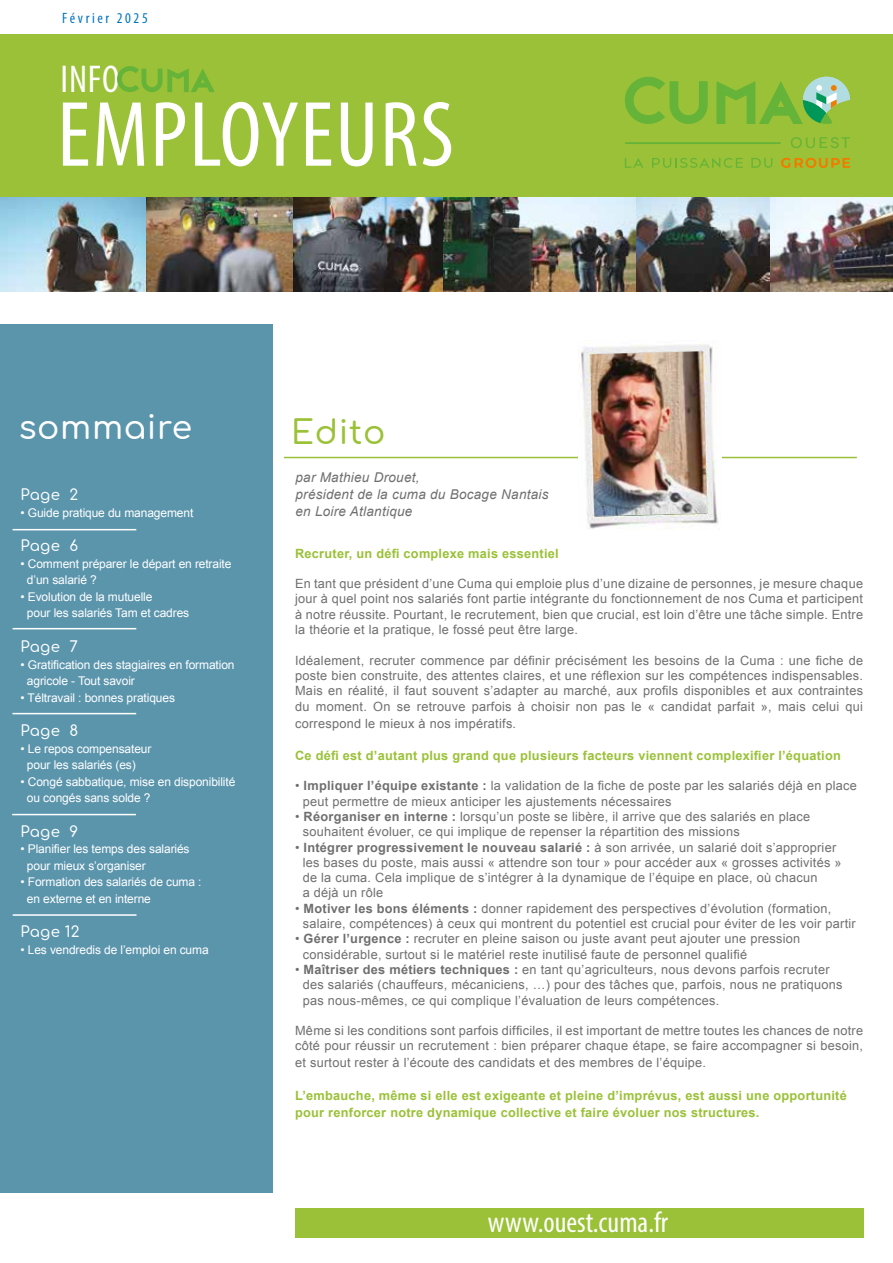
<style>
.page{position:relative;width:893px;height:1263px;background:#fff}
.page>*{position:absolute;margin:0;border:0;box-sizing:border-box;transform-origin:0 0}
.t1{font:condensed 93.6px "Myriad Pro";letter-spacing:.02em;color:#fff}
.t2{font:condensed 38.85px "Myriad Pro";color:#fff}
.t3{font:500 33px "Comfortaa";letter-spacing:.02em;color:#fff}
.t4{font:500 33px "Comfortaa";letter-spacing:.02em;color:#9ac137}
.t5{font:condensed 29.4px "Myriad Pro";color:#fff}
.t6{font:500 15px "Comfortaa";letter-spacing:.02em;color:#fff}
.t7{font:condensed 15px "Myriad Pro";letter-spacing:.175em;color:#0075bc}
.t8{font:700 13.8px "Comfortaa";letter-spacing:.15em;color:#65b338}
.t9{font:italic 13.5px/17.2px "Arial";letter-spacing:.02em;color:#706f6f}
.t10{font:12.75px/15.3px "Arial";letter-spacing:.02em;color:#706f6f}
.t11{font:700 12.75px/17.2px "Arial";letter-spacing:.02em;color:#9ac137}
.t12{font:12px/16.5px "Arial";letter-spacing:-.01em;color:#fff}
.s1{font-weight:700}
</style>
<div class="page">
<img style="left:770px;top:197px;width:123px;height:95px">
<img style="left:293px;top:197px;width:150px;height:95px">
<img style="left:443px;top:197px;width:327px;height:95px">
<img style="left:0;top:197px;width:293px;height:95px">
<div style="left:0;top:35px;width:893px;height:162px;background:#9ac137"></div>
<div style="left:295px;top:1208px;width:568px;height:30px;background:#9ac137"></div>
<svg style="left:625px;top:76px;width:83px;height:48px"></svg>
<svg style="left:716px;top:77px;width:134px;height:47px"></svg>
<hr style="left:626px;top:142px;width:154px;height:2px;background:#65b338">
<svg style="left:781px;top:158px;width:69px;height:10px"></svg>
<svg style="left:751px;top:158px;width:21px;height:10px"></svg>
<svg style="left:652px;top:158px;width:91px;height:10px"></svg>
<svg style="left:625px;top:158px;width:18px;height:10px"></svg>
<svg style="left:117px;top:66px;width:98px;height:26px"></svg>
<div style="left:0;top:324px;width:272px;height:869px;background:#5b95ac"></div>
<hr style="left:13px;top:628px;width:123px;height:1px;background:#fff">
<hr style="left:13px;top:529px;width:123px;height:1px;background:#fff">
<hr style="left:12px;top:713px;width:124px;height:1px;background:#fff">
<hr style="left:12px;top:814px;width:124px;height:1px;background:#fff">
<hr style="left:284px;top:457px;width:573px;height:1px;background:#9ac137">
<img style="left:578px;top:343px;width:144px;height:186px">
<img style="left:590px;top:351px;width:117px;height:165px">
<hr style="left:13px;top:914px;width:123px;height:2px;background:#fff">
<p class="t7" style="left:62px;top:9px;width:87px">Février 2025</p>
<h2 class="t2" style="left:61px;top:56px;width:60px">INFO</h2>
<h1 class="t1" style="left:57px;top:78px;width:398px">EMPLOYEURS</h1>
<p class="t8" style="left:790px;top:130px;width:62px">OUEST</p>
<h3 class="t3" style="left:19px;top:398px;width:175px">sommaire</h3>
<p class="t6" style="left:21px;top:481px;width:59px">Page 2</p>
<p class="t12" style="left:21px;top:505px;width:174px">• Guide pratique du management</p>
<p class="t6" style="left:21px;top:532px;width:59px">Page 6</p>
<p class="t12" style="left:27px;top:556px;width:206px;text-indent:-6px">• Comment préparer le départ en retraite d’un salarié ?</p>
<p class="t12" style="left:27px;top:589px;width:164px;text-indent:-6px">• Evolution de la mutuelle<br>pour les salariés Tam et cadres</p>
<p class="t6" style="left:21px;top:633px;width:59px">Page 7</p>
<p class="t12" style="left:27px;top:656px;width:209px;text-indent:-6px">• Gratification des stagiaires en formation agricole - Tout savoir</p>
<p class="t12" style="left:21px;top:689px;width:156px">• Téltravail : bonnes pratiques</p>
<p class="t6" style="left:21px;top:717px;width:59px">Page 8</p>
<p class="t12" style="left:27px;top:740px;width:126px;text-indent:-6px">• Le repos compensateur pour les salariés (es)</p>
<p class="t12" style="left:27px;top:773px;width:210px;text-indent:-6px">• Congé sabbatique, mise en disponibilité ou congés sans solde ?</p>
<p class="t6" style="left:21px;top:817px;width:59px">Page 9</p>
<p class="t12" style="left:27px;top:841px;width:164px;text-indent:-6px">• Planifier les temps des salariés pour mieux s’organiser</p>
<p class="t12" style="left:27px;top:874px;width:176px;text-indent:-6px">• Formation des salariés de cuma : en externe et en interne</p>
<p class="t6" style="left:21px;top:918px;width:61px">Page 12</p>
<p class="t12" style="left:21px;top:941px;width:190px">• Les vendredis de l’emploi en cuma</p>
<h3 class="t4" style="left:291px;top:403px;width:96px">Edito</h3>
<p class="t9" style="left:295px;top:468px;width:255px">par Mathieu Drouet,<br>président de la cuma du Bocage Nantais en Loire Atlantique</p>
<p class="t11" style="left:295px;top:545px;width:265px">Recruter, un défi complexe mais essentiel</p>
<p class="t10" style="left:295px;top:576px;width:570px;text-align:justify">En tant que président d’une Cuma qui emploie plus d’une dizaine de personnes, je mesure chaque jour à quel point nos salariés font partie intégrante du fonctionnement de nos Cuma et participent à notre réussite. Pourtant, le recrutement, bien que crucial, est loin d’être une tâche simple. Entre la théorie et la pratique, le fossé peut être large.</p>
<p class="t10" style="left:295px;top:653px;width:569px;text-align:justify">Idéalement, recruter commence par définir précisément les besoins de la Cuma : une fiche de poste bien construite, des attentes claires, et une réflexion sur les compétences indispensables.<br>Mais en réalité, il faut souvent s’adapter au marché, aux profils disponibles et aux contraintes du moment. On se retrouve parfois à choisir non pas le « candidat parfait », mais celui qui</p>
<p class="t10" style="left:295px;top:716px;width:223px">correspond le mieux à nos impératifs.</p>
<p class="t11" style="left:295px;top:747px;width:547px">Ce défi est d’autant plus grand que plusieurs facteurs viennent complexifier l’équation</p>
<p class="t10" style="left:303px;top:778px;width:556px;text-indent:-8px">• <span class="s1">Impliquer l’équipe existante :</span> la validation de la fiche de poste par les salariés déjà en place peut permettre de mieux anticiper les ajustements nécessaires</p>
<p class="t10" style="left:303px;top:809px;width:509px;text-indent:-8px">• <span class="s1">Réorganiser en interne :</span> lorsqu’un poste se libère, il arrive que des salariés en place souhaitent évoluer, ce qui implique de repenser la répartition des missions</p>
<p class="t10" style="left:303px;top:839px;width:540px;text-indent:-8px">• <span class="s1">Intégrer progressivement le nouveau salarié :</span> à son arrivée, un salarié doit s’approprier les bases du poste, mais aussi « attendre son tour » pour accéder aux « grosses activités » de la cuma. Cela implique de s’intégrer à la dynamique de l’équipe en place, où chacun<br>a déjà un rôle</p>
<p class="t10" style="left:303px;top:901px;width:555px;text-indent:-8px">• <span class="s1">Motiver les bons éléments :</span> donner rapidement des perspectives d’évolution (formation, salaire, compétences) à ceux qui montrent du potentiel est crucial pour éviter de les voir partir</p>
<p class="t10" style="left:303px;top:931px;width:499px;text-indent:-8px">• <span class="s1">Gérer l’urgence :</span> recruter en pleine saison ou juste avant peut ajouter une pression considérable, surtout si le matériel reste inutilisé faute de personnel qualifié</p>
<p class="t10" style="left:303px;top:962px;width:541px;text-indent:-8px">• <span class="s1">Maîtriser des métiers techniques :</span> en tant qu’agriculteurs, nous devons parfois recruter des salariés (chauffeurs, mécaniciens, …) pour des tâches que, parfois, nous ne pratiquons pas nous-mêmes, ce qui complique l’évaluation de leurs compétences.</p>
<p class="t10" style="left:295px;top:1023px;width:569px">Même si les conditions sont parfois difficiles, il est important de mettre toutes les chances de notre côté pour réussir un recrutement : bien préparer chaque étape, se faire accompagner si besoin,</p>
<p class="t10" style="left:295px;top:1055px;width:412px">et surtout rester à l’écoute des candidats et des membres de l’équipe.</p>
<p class="t11" style="left:295px;top:1087px;width:553px">L’embauche, même si elle est exigeante et pleine d’imprévus, est aussi une opportunité pour renforcer notre dynamique collective et faire évoluer nos structures.</p>
<h3 class="t5" style="left:488px;top:1205px;width:182px">www.ouest.cuma.fr</h3>
</div>
